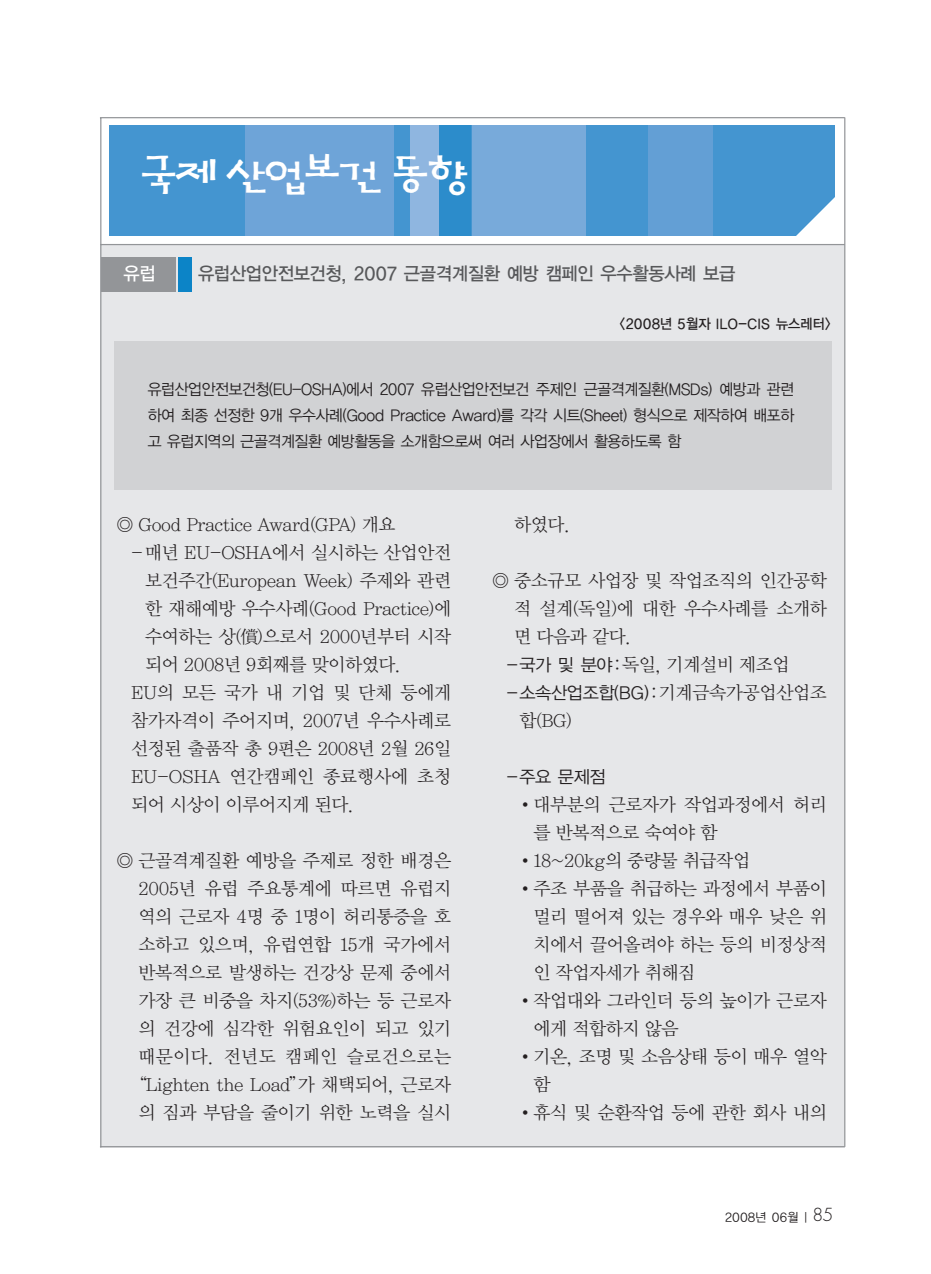
<style>
.page{position:relative;width:931px;height:1274px;background:#fff}
.page>*{position:absolute;margin:0;border:0;box-sizing:border-box;transform-origin:0 0}
.t1{font:49px "Cuck M";letter-spacing:-.235em;color:#fff}
.t2{font:18.38px/28px "Y Mj O12";letter-spacing:-.09em;color:#231f20}
.t3{font:18.38px "YGO13";letter-spacing:-.095em;color:#57585a;scale:.96 1}
.t4{font:18.38px "YGO13";color:#fff;scale:.96 1}
.t5{font:17.5px "YGO12";color:#231f20}
.t6{font:15.75px/26.2px "YGO12";letter-spacing:-.11em;color:#231f20;text-align:justify;scale:.96 1}
.t7{font:14px "YGO13";letter-spacing:-.045em;color:#231f20;scale:.96 1}
.t8{font:12.25px "YGO12";letter-spacing:-.05em;color:#231f20}
.s1{font-family:"YGO12";font-size:17.5px}
.s2{font-family:"Futura";font-weight:300;font-size:17.5px}
</style>
<div class="page">
<div style="left:101px;top:244px;width:744px;height:903px;background:#e6e7e9"></div>
<hr style="left:100px;top:118px;width:1px;height:1029px;background:#939598">
<hr style="left:100px;top:117px;width:745px;height:1px;background:#939598">
<hr style="left:100px;top:1146px;width:745px;height:1px;background:#939598">
<hr style="left:101px;top:244px;width:744px;height:1px;background:#939598">
<div style="left:110px;top:126px;width:725px;height:110px;background:#4495d0"></div>
<div style="left:430px;top:126px;width:41px;height:110px;background:#2c8ccb"></div>
<div style="left:245px;top:126px;width:149px;height:110px;background:#6ea4d8"></div>
<div style="left:410px;top:126px;width:28px;height:110px;background:#8fb6e0"></div>
<div style="left:472px;top:126px;width:113px;height:110px;background:#78aada"></div>
<div style="left:648px;top:126px;width:65px;height:110px;background:#639fd5"></div>
<svg style="left:796px;top:197px;width:39px;height:39px"></svg>
<hr style="left:844px;top:117px;width:1px;height:1030px;background:#939598">
<div style="left:114px;top:341px;width:718px;height:149px;background:#d1d2d4"></div>
<div style="left:101px;top:257px;width:74px;height:34px;background:#939598"></div>
<div style="left:178px;top:257px;width:14px;height:34px;background:#0c84c7"></div>
<p class="t1" style="left:134px;top:150px;width:340px">국제 산업보건 동향</p>
<p class="t4" style="left:123px;top:265px;width:36px">유럽</p>
<p class="t3" style="left:197px;top:265px;width:563px">유럽산업안전보건청, 2007 근골격계질환 예방 캠페인 우수활동사례 보급</p>
<p class="t7" style="left:619px;top:318px;width:222px">&lt;2008년 5월자 ILO-CIS 뉴스레터&gt;</p>
<p class="t6" style="left:147px;top:377px;width:676px">유럽산업안전보건청(EU-OSHA)에서 2007 유럽산업안전보건 주제인 근골격계질환(MSDs) 예방과 관련 하여 최종 선정한 9개 우수사례(Good Practice Award)를 각각 시트(Sheet) 형식으로 제작하여 배포하 고 유럽지역의 근골격계질환 예방활동을 소개함으로써 여러 사업장에서 활용하도록 함</p>
<p class="t2" style="left:116px;top:511px;width:282px">◎ Good Practice Award(GPA) 개요</p>
<p class="t2" style="left:131px;top:539px;width:323px">-매년 EU-OSHA에서 실시하는 산업안전</p>
<p class="t2" style="left:144px;top:567px;width:309px">보건주간(European Week) 주제와 관련</p>
<p class="t2" style="left:144px;top:595px;width:309px">한 재해예방 우수사례(Good Practice)에</p>
<p class="t2" style="left:144px;top:623px;width:309px">수여하는 상(償)으로서 2000년부터 시작</p>
<p class="t2" style="left:144px;top:651px;width:259px">되어 2008년 9회째를 맞이하였다.</p>
<p class="t2" style="left:131px;top:679px;width:323px">EU의 모든 국가 내 기업 및 단체 등에게</p>
<p class="t2" style="left:131px;top:707px;width:323px">참가자격이 주어지며, 2007년 우수사례로</p>
<p class="t2" style="left:131px;top:735px;width:323px">선정된 출품작 총 9편은 2008년 2월 26일</p>
<p class="t2" style="left:131px;top:763px;width:323px">EU-OSHA 연간캠페인 종료행사에 초청</p>
<p class="t2" style="left:131px;top:791px;width:226px">되어 시상이 이루어지게 된다.</p>
<p class="t2" style="left:116px;top:847px;width:338px;text-align:right">◎ 근골격계질환 예방을 주제로 정한 배경은<br>2005년 유럽 주요통계에 따르면 유럽지 역의 근로자 4명 중 1명이 허리통증을 호 소하고 있으며, 유럽연합 15개 국가에서 반복적으로 발생하는 건강상 문제 중에서 가장 큰 비중을 차지(53%)하는 등 근로자 의 건강에 심각한 위험요인이 되고 있기 때문이다. 전년도 캠페인 슬로건으로는 “Lighten the Load”가 채택되어, 근로자 의 짐과 부담을 줄이기 위한 노력을 실시</p>
<p class="t2" style="left:514px;top:511px;width:59px">하였다.</p>
<p class="t2" style="left:491px;top:567px;width:338px">◎ 중소규모 사업장 및 작업조직의 인간공학</p>
<p class="t2" style="left:514px;top:595px;width:315px">적 설계(독일)에 대한 우수사례를 소개하</p>
<p class="t2" style="left:514px;top:623px;width:120px">면 다음과 같다.</p>
<p class="t2" style="left:506px;top:651px;width:285px"><span class="s1">-국가 및 분야</span>`:`독일, 기계설비 제조업</p>
<p class="t2" style="left:506px;top:679px;width:323px"><span class="s1">-소속산업조합(BG)</span>`:`기계금속가공업산업조</p>
<p class="t2" style="left:519px;top:707px;width:55px">합(BG)</p>
<p class="t5" style="left:506px;top:768px;width:101px">-주요 문제점</p>
<p class="t2" style="left:533px;top:791px;width:296px;text-indent:-17px">•대부분의 근로자가 작업과정에서 허리 를 반복적으로 숙여야 함</p>
<p class="t2" style="left:516px;top:847px;width:236px">•18~20kg의 중량물 취급작업</p>
<p class="t2" style="left:533px;top:875px;width:296px;text-align:justify;text-indent:-17px">•주조 부품을 취급하는 과정에서 부품이 멀리 떨어져 있는 경우와 매우 낮은 위 치에서 끌어올려야 하는 등의 비정상적 인 작업자세가 취해짐</p>
<p class="t2" style="left:533px;top:987px;width:296px;text-indent:-17px">•작업대와 그라인더 등의 높이가 근로자 에게 적합하지 않음</p>
<p class="t2" style="left:533px;top:1043px;width:296px;text-indent:-17px">•기온, 조명 및 소음상태 등이 매우 열악 함</p>
<p class="t2" style="left:516px;top:1099px;width:313px">•휴식 및 순환작업 등에 관한 회사 내의</p>
<p class="t8" style="left:725px;top:1211px;width:110px">2008년 06월 | <span class="s2">85</span></p>
</div>
